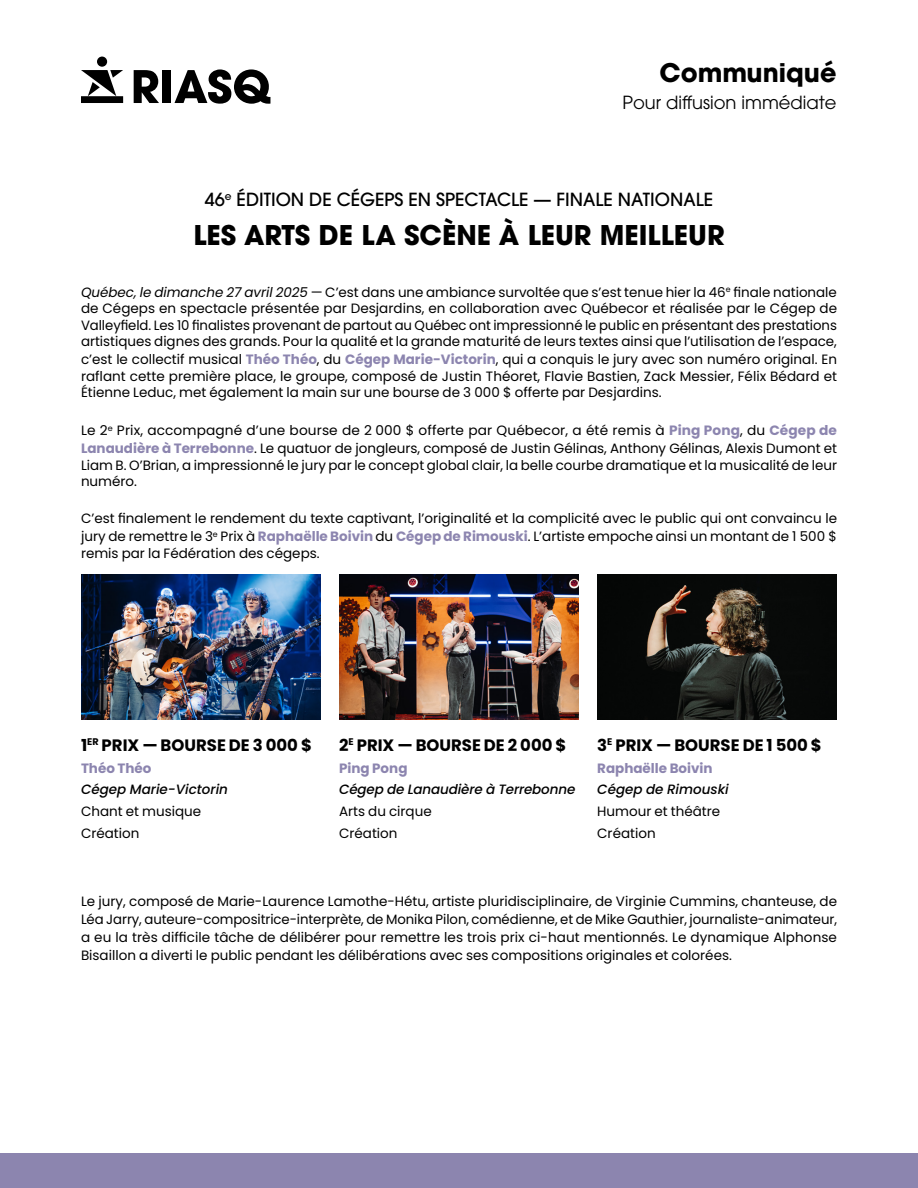
<style>
.page{position:relative;width:918px;height:1188px;background:#fff}
.page>*{position:absolute;margin:0;border:0;box-sizing:border-box;transform-origin:0 0}
.t1{font:700 27px "ITC Avant Garde Pro";color:#000}
.t2{font:700 25.5px "ITC Avant Garde Pro";color:#000}
.t3{font:500 18px "Avant Garde";color:#000}
.t4{font:18px "ITC Avant Garde Pro";color:#000}
.t5{font:700 16.5px "Poppins";color:#000}
.t6{font:13.5px/16.5px "Poppins";color:#000}
.t7{font:italic 500 13.5px "Poppins";color:#000}
.t8{font:700 13.5px "Poppins";color:#8c85af}
.s1{font-style:italic}
.s2{font-weight:700;color:#8c85af}
</style>
<div class="page">
<div style="left:0;top:1153px;width:918px;height:35px;background:#8c85af"></div>
<svg style="left:134px;top:70px;width:25px;height:33px"></svg>
<div style="left:163px;top:70px;width:8px;height:33px;background:#000"></div>
<svg style="left:175px;top:69px;width:95px;height:35px"></svg>
<div style="left:97px;top:57px;width:10px;height:10px;background:#000;border-radius:50%"></div>
<svg style="left:81px;top:70px;width:42px;height:33px"></svg>
<img style="left:81px;top:574px;width:240px;height:145px">
<img style="left:597px;top:574px;width:240px;height:145px">
<img style="left:339px;top:574px;width:240px;height:145px">
<h2 class="t2" style="left:660px;top:56px;width:179px">Communiqué</h2>
<h3 class="t4" style="left:622px;top:91px;width:216px">Pour diffusion immédiate</h3>
<h3 class="t3" style="left:205px;top:188px;width:510px">46<sup>e</sup> ÉDITION DE CÉGEPS EN SPECTACLE — FINALE NATIONALE</h3>
<h1 class="t1" style="left:193px;top:217px;width:533px">LES ARTS DE LA SCÈNE À LEUR MEILLEUR</h1>
<p class="t6" style="left:81px;top:284px;width:758px;text-align:justify"><span class="s1">Québec, le dimanche 27 avril 2025</span> — C’est dans une ambiance survoltée que s’est tenue hier la 46<sup>e</sup> finale nationale de Cégeps en spectacle présentée par Desjardins, en collaboration avec Québecor et réalisée par le Cégep de Valleyfield. Les 10 finalistes provenant de partout au Québec ont impressionné le public en présentant des prestations artistiques dignes des grands. Pour la qualité et la grande maturité de leurs textes ainsi que l’utilisation de l’espace,</p>
<p class="t6" style="left:81px;top:351px;width:758px;text-align:justify">c’est le collectif musical <span class="s2">Théo Théo</span>, du <span class="s2">Cégep Marie-Victorin</span>, qui a conquis le jury avec son numéro original. En raflant cette première place, le groupe, composé de Justin Théoret, Flavie Bastien, Zack Messier, Félix Bédard et Étienne Leduc, met également la main sur une bourse de 3 000 $ offerte par Desjardins.</p>
<p class="t6" style="left:81px;top:422px;width:758px;line-height:18px">Le 2<sup>e</sup> Prix, accompagné d’une bourse de 2 000 $ offerte par Québecor, a été remis à <span class="s2">Ping Pong</span>, du <span class="s2">Cégep de<br>Lanaudière à Terrebonne</span>. Le quatuor de jongleurs, composé de Justin Gélinas, Anthony Gélinas, Alexis Dumont et</p>
<p class="t6" style="left:81px;top:457px;width:758px">Liam B. O’Brian, a impressionné le jury par le concept global clair, la belle courbe dramatique et la musicalité de leur numéro.</p>
<p class="t6" style="left:81px;top:510px;width:758px;line-height:18px">C’est finalement le rendement du texte captivant, l’originalité et la complicité avec le public qui ont convaincu le jury de remettre le 3<sup>e</sup> Prix à <span class="s2">Raphaëlle Boivin</span> du <span class="s2">Cégep de Rimouski</span>. L’artiste empoche ainsi un montant de 1 500 $</p>
<p class="t6" style="left:81px;top:545px;width:240px">remis par la Fédération des cégeps.</p>
<p class="t5" style="left:81px;top:736px;width:232px">1<sup>ER</sup> PRIX — BOURSE DE 3 000 $</p>
<p class="t8" style="left:81px;top:760px;width:72px">Théo Théo</p>
<p class="t7" style="left:81px;top:782px;width:149px">Cégep Marie-Victorin</p>
<p class="t6" style="left:81px;top:801px;width:122px;line-height:21.8px">Chant et musique<br>Création</p>
<p class="t5" style="left:339px;top:736px;width:229px">2<sup>E</sup> PRIX — BOURSE DE 2 000 $</p>
<p class="t8" style="left:339px;top:760px;width:70px">Ping Pong</p>
<p class="t7" style="left:339px;top:782px;width:238px">Cégep de Lanaudière à Terrebonne</p>
<p class="t6" style="left:339px;top:801px;width:94px;line-height:21.8px">Arts du cirque<br>Création</p>
<p class="t5" style="left:597px;top:736px;width:226px">3<sup>E</sup> PRIX — BOURSE DE 1 500 $</p>
<p class="t8" style="left:597px;top:760px;width:117px">Raphaëlle Boivin</p>
<p class="t7" style="left:597px;top:782px;width:133px">Cégep de Rimouski</p>
<p class="t6" style="left:597px;top:801px;width:124px;line-height:21.8px">Humour et théâtre<br>Création</p>
<p class="t6" style="left:81px;top:893px;width:758px;line-height:18px;text-align:justify">Le jury, composé de Marie-Laurence Lamothe-Hétu, artiste pluridisciplinaire, de Virginie Cummins, chanteuse, de Léa Jarry, auteure-compositrice-interprète, de Monika Pilon, comédienne, et de Mike Gauthier, journaliste-animateur, a eu la très difficile tâche de délibérer pour remettre les trois prix ci-haut mentionnés. Le dynamique Alphonse Bisaillon a diverti le public pendant les délibérations avec ses compositions originales et colorées.</p>
</div>
